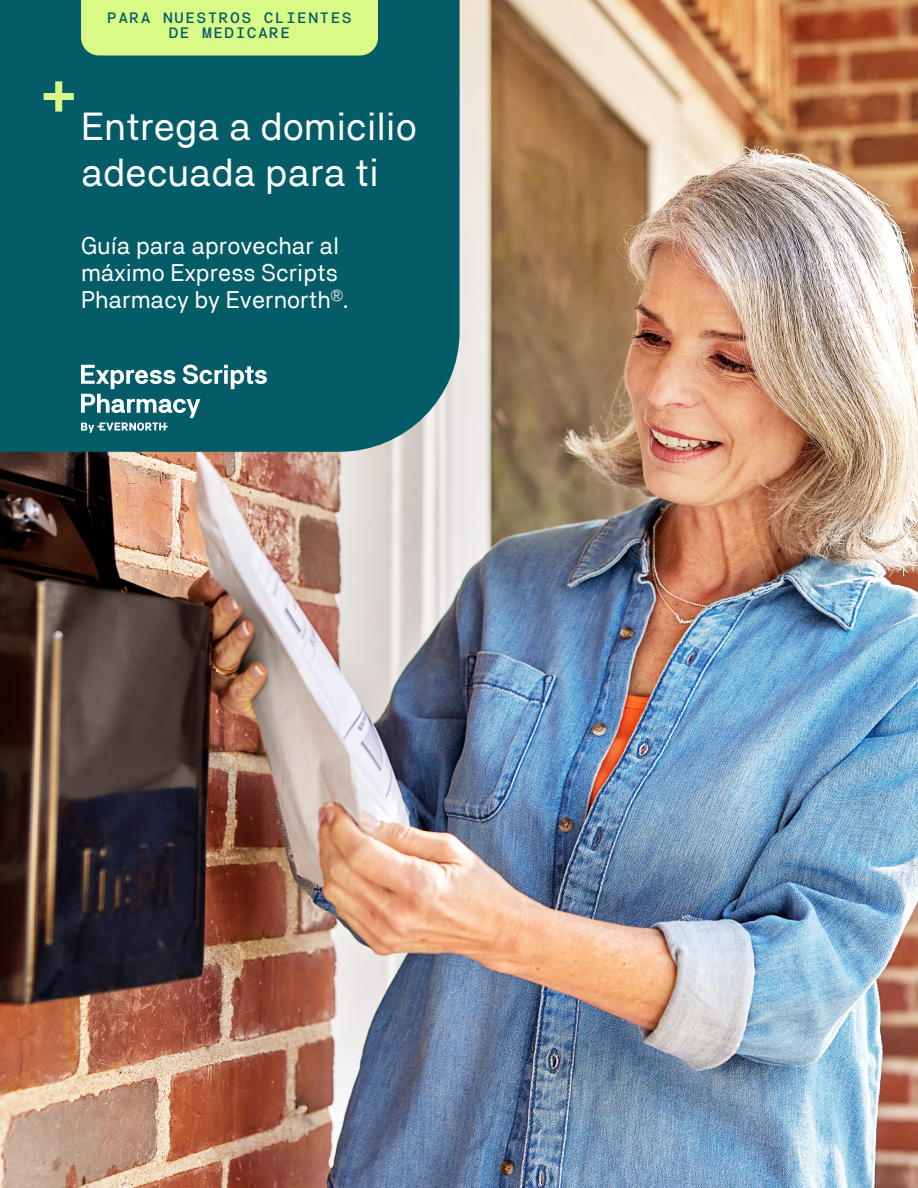
<style>
.page{position:relative;width:918px;height:1188px;background:#fff}
.page>*{position:absolute;margin:0;border:0;box-sizing:border-box;transform-origin:0 0}
.t1{font:39px/46.8px "NB Akademie";color:#fff}
.t2{font:24px/27px "NB Akademie";color:#fff}
.t3{font:15px/15px "NB Akademie Mono";color:#035c67;text-align:center}
</style>
<div class="page">
<img style="left:0;top:0;width:918px;height:1188px">
<p class="t3" style="left:107px;top:10px;width:247px">PARA NUESTROS CLIENTES<br>DE MEDICARE</p>
<p class="t1" style="left:81px;top:102px;width:337px">Entrega a domicilio adecuada para ti</p>
<p class="t2" style="left:81px;top:232px;width:269px">Guía para aprovechar al máximo Express Scripts<br>Pharmacy by Evernorth<sup>®</sup>.</p>
</div>
